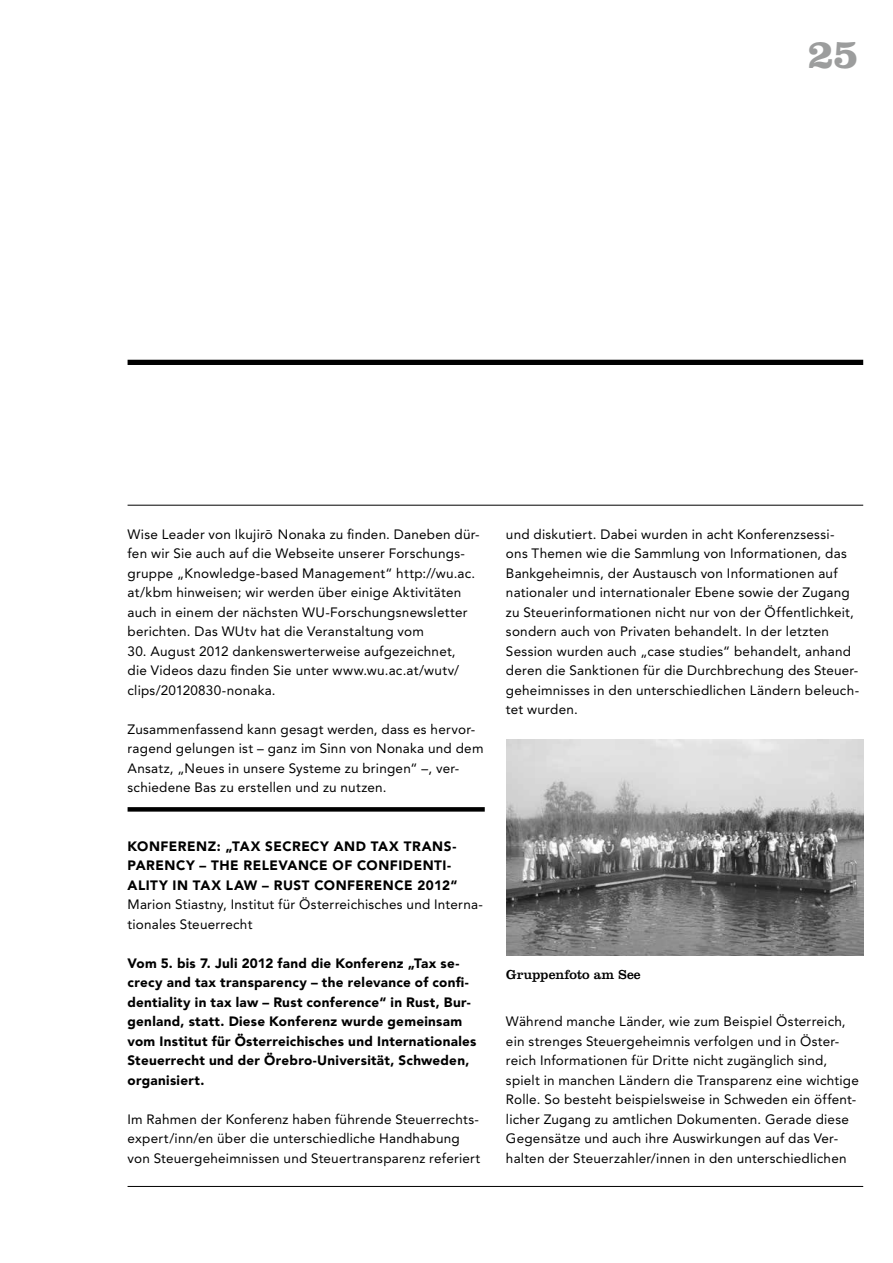
<style>
.page{position:relative;width:893px;height:1263px;background:#fff}
.page>*{position:absolute;margin:0;border:0;box-sizing:border-box;transform-origin:0 0}
.t1{font:700 42px "Clarendon LT Std";color:#9c9d9d}
.t2{font:13.5px/19.5px "Avenir LT Std";letter-spacing:.015em;color:#000}
.t3{font:900 13.5px/19.5px "Avenir LT Std";letter-spacing:.02em;color:#000}
.t4{font:900 13.5px "Avenir LT Std";letter-spacing:.04em;color:#000}
.t5{font:900 13.5px "Avenir LT Std";letter-spacing:.055em;color:#000}
.t6{font:13.5px "Clarendon LT Std";color:#000}
</style>
<div class="page">
<hr style="left:128px;top:1186px;width:735px;height:1px;background:#000">
<hr style="left:128px;top:505px;width:735px;height:1px;background:#000">
<div style="left:128px;top:360px;width:735px;height:5px;background:#000"></div>
<div style="left:128px;top:807px;width:357px;height:5px;background:#000"></div>
<img style="left:506px;top:740px;width:357px;height:215px">
<h1 class="t1" style="left:808px;top:29px;width:52px">25</h1>
<p class="t2" style="left:128px;top:524px;width:354px">Wise Leader von Ikujiro¯ Nonaka zu finden. Daneben dür&shy;fen wir Sie auch auf die Webseite unserer Forschungs&shy;gruppe „Knowledge-based Management“ http://wu.ac. at/kbm hinweisen; wir werden über einige Aktivitäten auch in einem der nächsten WU-Forschungsnewsletter berichten. Das WUtv hat die Veranstaltung vom</p>
<p class="t2" style="left:128px;top:641px;width:333px">30. August 2012 dankenswerterweise aufgezeichnet, die Videos dazu finden Sie unter www.wu.ac.at/wutv/ clips/20120830-nonaka.</p>
<p class="t2" style="left:128px;top:719px;width:357px">Zusammenfassend kann gesagt werden, dass es hervor&shy;ragend gelungen ist – ganz im Sinn von Nonaka und dem Ansatz, „Neues in unsere Systeme zu bringen“ –, ver&shy;schiedene Bas zu erstellen und zu nutzen.</p>
<p class="t4" style="left:128px;top:838px;width:223px">Konf erenz : „Tax secrecy and</p>
<p class="t3" style="left:371px;top:836px;width:66px">tax trans-</p>
<p class="t3" style="left:128px;top:856px;width:43px">parenc</p>
<p class="t4" style="left:186px;top:857px;width:196px">y – th e relevanc e of confid</p>
<p class="t3" style="left:414px;top:856px;width:31px">enti-</p>
<p class="t5" style="left:128px;top:877px;width:156px">ali ty in tax law – Rus</p>
<p class="t4" style="left:302px;top:877px;width:157px">t conf erenc e 2012“</p>
<p class="t2" style="left:128px;top:895px;width:357px">Marion Stiastny, Institut für Österreichisches und Interna&shy;tionales Steuerrecht</p>
<p class="t3" style="left:128px;top:953px;width:350px">Vom 5. bis 7. Juli 2012 fand die Konferenz „Tax se&shy;crecy and tax transparency – the relevance of confi&shy;dentiality in tax law – Rust conference“ in Rust, Bur&shy;genland, statt. Diese Konferenz wurde gemeinsam vom Institut für Österreichisches und Internationales Steuerrecht und der Örebro-Universität, Schweden, organisiert.</p>
<p class="t2" style="left:128px;top:1109px;width:354px">Im Rahmen der Konferenz haben führende Steuerrechts&shy;expert/inn/en über die unterschiedliche Handhabung von Steuergeheimnissen und Steuertransparenz referiert</p>
<p class="t2" style="left:506px;top:524px;width:355px">und diskutiert. Dabei wurden in acht Konferenzsessi&shy;ons Themen wie die Sammlung von Informationen, das Bankgeheimnis, der Austausch von Informationen auf nationaler und internationaler Ebene sowie der Zugang zu Steuerinformationen nicht nur von der Öffentlichkeit, sondern auch von Privaten behandelt. In der letzten Session wurden auch „case studies“ behandelt, anhand deren die Sanktionen für die Durchbrechung des Steuer&shy;geheimnisses in den unterschiedlichen Ländern beleuch&shy;tet wurden.</p>
<p class="t6" style="left:506px;top:967px;width:136px">Gruppenfoto am See</p>
<p class="t2" style="left:506px;top:1012px;width:354px">Während manche Länder, wie zum Beispiel Österreich, ein strenges Steuergeheimnis verfolgen und in Öster&shy;reich Informationen für Dritte nicht zugänglich sind, spielt in manchen Ländern die Transparenz eine wichtige Rolle. So besteht beispielsweise in Schweden ein öffent&shy;licher Zugang zu amtlichen Dokumenten. Gerade diese Gegensätze und auch ihre Auswirkungen auf das Ver&shy;halten der Steuerzahler/innen in den unterschiedlichen</p>
</div>
